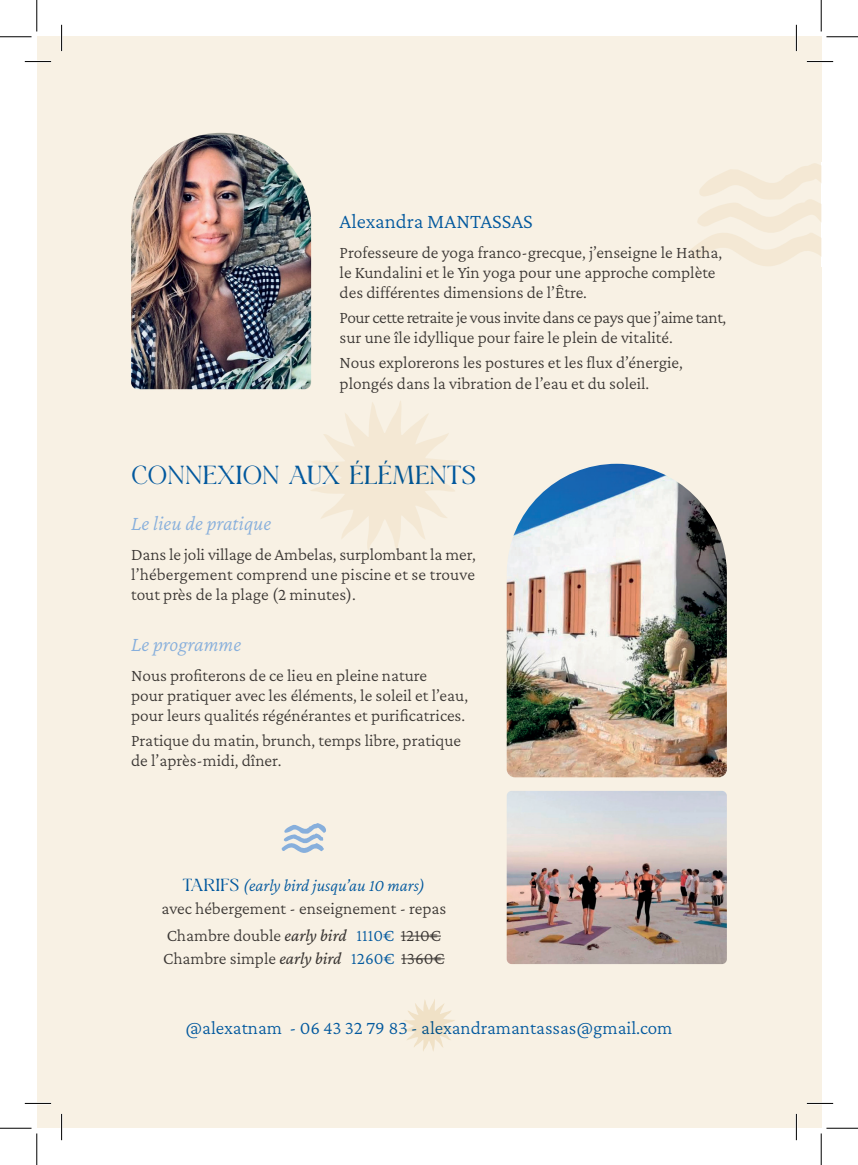
<style>
.page{position:relative;width:858px;height:1165px;background:#fff}
.page>*{position:absolute;margin:0;border:0;box-sizing:border-box;transform-origin:0 0}
.t1{font:26.07px "CAKELAN Regular";color:#01589e}
.t2{font:italic 300 21px "Crimson Pro";color:#87afdc}
.t3{font:300 21px "Crimson Pro";color:#01589e}
.t4{font:300 19.25px "Crimson Pro";color:#01589e}
.t5{font:300 17.5px/20.1px "Crimson Pro";color:#3a3633}
.t6{font:300 17.5px/20.1px "Crimson Pro";letter-spacing:-.025em;color:#3a3633}
.s1{font-family:"CAKELAN Regular";font-weight:400;color:#01589e}
.s2{font-style:italic;color:#01589e}
.s3{font-weight:400;font-style:italic}
.s4{color:#01589e}
</style>
<div class="page">
<div style="left:37px;top:37px;width:784px;height:1091px;background:#f7eede"></div>
<svg style="left:281px;top:823px;width:45px;height:30px"></svg>
<img style="left:131px;top:133px;width:180px;height:256px">
<hr style="left:400px;top:936px;width:41px;height:1px;background:#3a3633">
<hr style="left:401px;top:958px;width:43px;height:1px;background:#3a3633">
<svg style="left:404px;top:999px;width:51px;height:52px"></svg>
<img style="left:506px;top:791px;width:220px;height:173px">
<img style="left:506px;top:464px;width:220px;height:313px">
<hr style="left:25px;top:60px;width:26px;height:3px;background:#fff">
<hr style="left:806px;top:60px;width:26px;height:3px;background:#fff">
<hr style="left:25px;top:1102px;width:26px;height:2px;background:#fff">
<hr style="left:806px;top:1102px;width:26px;height:2px;background:#fff">
<hr style="left:60px;top:25px;width:3px;height:26px;background:#fff">
<hr style="left:60px;top:1114px;width:3px;height:26px;background:#fff">
<hr style="left:795px;top:25px;width:2px;height:26px;background:#fff">
<hr style="left:795px;top:1114px;width:2px;height:26px;background:#fff">
<svg style="left:25px;top:61px;width:26px;height:1px"></svg>
<svg style="left:806px;top:61px;width:26px;height:1px"></svg>
<svg style="left:25px;top:1103px;width:26px;height:1px"></svg>
<svg style="left:806px;top:1103px;width:26px;height:1px"></svg>
<svg style="left:61px;top:25px;width:1px;height:26px"></svg>
<svg style="left:61px;top:1114px;width:1px;height:26px"></svg>
<svg style="left:795px;top:25px;width:1px;height:26px"></svg>
<svg style="left:795px;top:1114px;width:1px;height:26px"></svg>
<hr style="left:0;top:36px;width:32px;height:1px;background:#000">
<hr style="left:826px;top:36px;width:31px;height:1px;background:#000">
<hr style="left:0;top:1128px;width:32px;height:1px;background:#000">
<hr style="left:826px;top:1128px;width:31px;height:1px;background:#000">
<hr style="left:36px;top:0;width:1px;height:32px;background:#000">
<hr style="left:36px;top:1133px;width:1px;height:32px;background:#000">
<hr style="left:820px;top:0;width:1px;height:32px;background:#000">
<hr style="left:820px;top:1133px;width:1px;height:32px;background:#000">
<p class="t3" style="left:339px;top:208px;width:195px">Alexandra MANTASSAS</p>
<p class="t5" style="left:339px;top:242px;width:384px">Professeure de yoga franco-grecque, j’enseigne le Hatha, le Kundalini et le Yin yoga pour une approche complète des différentes dimensions de l’Être.</p>
<p class="t6" style="left:339px;top:307px;width:388px">Pour cette retraite je vous invite dans ce pays que j’aime tant, sur une île idyllique pour faire le plein de vitalité.</p>
<p class="t5" style="left:339px;top:352px;width:344px">Nous explorerons les postures et les flux d’énergie, plongés dans la vibration de l’eau et du soleil.</p>
<h1 class="t1" style="left:131px;top:460px;width:347px">CONNEXION AUX ÉLÉMENTS</h1>
<p class="t2" style="left:131px;top:510px;width:142px">Le lieu de pratique</p>
<p class="t5" style="left:131px;top:544px;width:346px;text-align:justify">Dans le joli village de Ambelas, surplombant la mer, l’hébergement comprend une piscine et se trouve tout près de la plage (2 minutes).</p>
<p class="t2" style="left:131px;top:630px;width:111px">Le programme</p>
<p class="t5" style="left:131px;top:665px;width:338px">Nous profiterons de ce lieu en pleine nature<br>pour pratiquer avec les éléments, le soleil et l’eau, pour leurs qualités régénérantes et purificatrices.</p>
<p class="t5" style="left:131px;top:730px;width:331px">Pratique du matin, brunch, temps libre, pratique de l’après-midi, dîner.</p>
<p class="t5" style="left:161px;top:873px;width:286px;line-height:22.8px;text-align:center"><span class="s1">TARIFS</span> <span class="s2">(early bird jusqu’au 10 mars)<br></span>avec hébergement - enseignement - repas</p>
<p class="t5" style="left:163px;top:924px;width:283px;line-height:22.8px">Chambre double <span class="s3">early bird</span> <span class="s4">1110€</span> 1210€<br>Chambre simple <span class="s3">early bird</span> <span class="s4">1260€</span> 1360€</p>
<p class="t4" style="left:185px;top:1015px;width:488px">@alexatnam - 06 43 32 79 83 - alexandramantassas@gmail.com</p>
</div>
